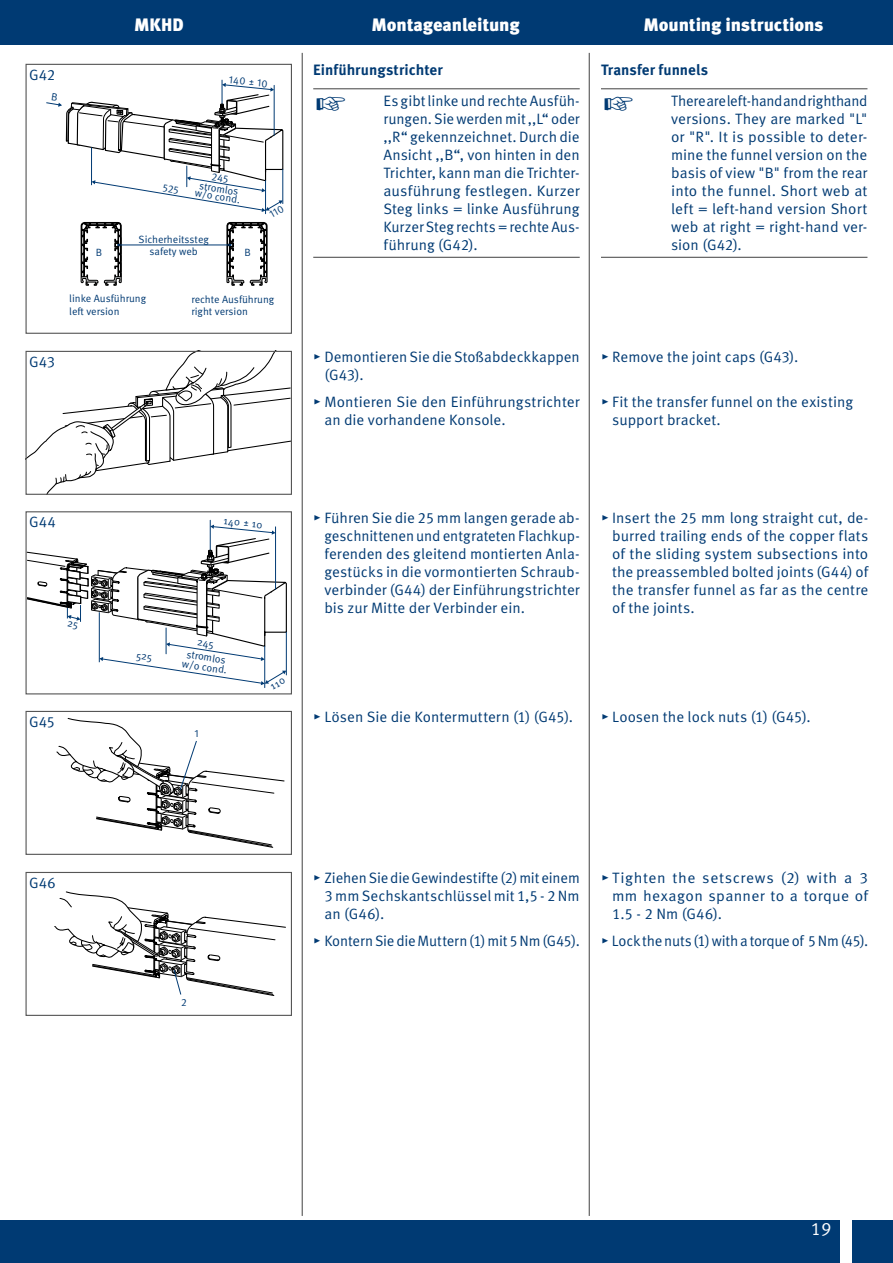
<style>
.page{position:relative;width:893px;height:1263px;background:#fff}
.page>*{position:absolute;margin:0;border:0;box-sizing:border-box;transform-origin:0 0}
.t1{font:900 18px "Meta Pro";letter-spacing:-.01em;color:#fff}
.t2{font:18px "Meta Pro";color:#fff}
.t3{font:15px/18px "Meta Pro";color:#003a73;text-align:justify}
.t4{font:700 15px "Meta Pro";color:#003a73}
.t5{font:10.5px/12.6px "Meta Pro";color:#003a73}
.t6{font:10.5px/9.8px "Meta Pro";color:#003871}
</style>
<div class="page">
<div style="left:0;top:1220px;width:893px;height:43px;background:#003a73"></div>
<div style="left:840px;top:1220px;width:11px;height:43px;background:#fff"></div>
<hr style="left:589px;top:53px;width:1px;height:1163px;background:#565656">
<hr style="left:302px;top:53px;width:1px;height:1163px;background:#565656">
<div style="left:0;top:0;width:893px;height:45px;background:#003a73"></div>
<svg style="left:54px;top:891px;width:232px;height:105px"></svg>
<div style="left:26px;top:872px;width:266px;height:144px;border:1px solid #565656"></div>
<div style="left:26px;top:64px;width:266px;height:270px;border:1px solid #565656"></div>
<svg style="left:28px;top:353px;width:262px;height:140px"></svg>
<div style="left:26px;top:351px;width:266px;height:144px;border:1px solid #565656"></div>
<hr style="left:210px;top:520px;width:1px;height:32px;background:#003a73">
<div style="left:26px;top:511px;width:266px;height:183px;border:1px solid #565656"></div>
<svg style="left:56px;top:718px;width:229px;height:130px"></svg>
<div style="left:26px;top:711px;width:266px;height:144px;border:1px solid #565656"></div>
<hr style="left:313px;top:88px;width:267px;height:1px;background:#565656">
<hr style="left:313px;top:257px;width:267px;height:1px;background:#565656">
<hr style="left:601px;top:88px;width:266px;height:1px;background:#565656">
<hr style="left:601px;top:257px;width:266px;height:1px;background:#565656">
<svg style="left:46px;top:80px;width:238px;height:206px"></svg>
<svg style="left:27px;top:525px;width:260px;height:165px"></svg>
<p class="t3" style="left:29px;top:66px;width:28px">G42</p>
<p class="t3" style="left:29px;top:353px;width:28px">G43</p>
<p class="t1" style="left:134px;top:14px;width:51px">MKHD</p>
<p class="t1" style="left:371px;top:14px;width:150px">Montageanleitung</p>
<p class="t1" style="left:643px;top:14px;width:182px">Mounting instructions</p>
<p class="t5" style="left:229px;top:73px;width:41px;rotate:6deg">140 ± 10</p>
<p class="t5" style="left:197px;top:181px;width:47px;line-height:7.8px;rotate:9deg">stromlos w/o cond.</p>
<p class="t5" style="left:139px;top:233px;width:72px">Sicherheitssteg</p>
<p class="t5" style="left:150px;top:245px;width:50px">safety web</p>
<p class="t5" style="left:96px;top:247px;width:8px">B</p>
<p class="t5" style="left:244px;top:247px;width:8px">B</p>
<p class="t5" style="left:69px;top:292px;width:78px">linke Ausführung left version</p>
<p class="t5" style="left:191px;top:293px;width:84px">rechte Ausführung right version</p>
<p class="t4" style="left:313px;top:60px;width:131px">Einführungstrichter</p>
<p class="t3" style="left:383px;top:92px;width:198px;text-indent:-70px">★ Es gibt linke und rechte Ausfüh&shy;rungen. Sie werden mit ,,L“ oder ,,R“ gekennzeichnet. Durch die Ansicht ,,B“, von hinten in den Trichter, kann man die Trichter&shy;ausführung festlegen. Kurzer Steg links = linke Ausführung Kurzer Steg rechts = rechte Aus&shy;führung (G42).</p>
<p class="t4" style="left:601px;top:60px;width:109px">Transfer funnels</p>
<p class="t3" style="left:671px;top:92px;width:198px;text-indent:-70px">★ There are left-hand and righthand versions. They are marked "L" or "R". It is possible to deter&shy;mine the funnel version on the basis of view "B" from the rear into the funnel. Short web at left = left-hand version Short web at right = right-hand ver&shy;sion (G42).</p>
<p class="t3" style="left:324px;top:348px;width:257px;text-indent:-11px">▸ Demontieren Sie die Stoßabdeckkappen (G43).</p>
<p class="t3" style="left:324px;top:393px;width:257px;text-indent:-11px">▸ Montieren Sie den Einführungstrichter an die vorhandene Konsole.</p>
<p class="t3" style="left:601px;top:348px;width:197px">▸ Remove the joint caps (G43).</p>
<p class="t3" style="left:612px;top:393px;width:242px;text-indent:-11px">▸ Fit the transfer funnel on the existing support bracket.</p>
<p class="t3" style="left:29px;top:513px;width:28px">G44</p>
<p class="t3" style="left:29px;top:713px;width:28px">G45</p>
<p class="t6" style="left:224px;top:516px;width:41px;rotate:6deg">140 ± 10</p>
<p class="t6" style="left:184px;top:649px;width:47px;rotate:9deg">stromlos w/o cond.</p>
<p class="t5" style="left:194px;top:727px;width:6px">1</p>
<p class="t3" style="left:324px;top:509px;width:257px;text-indent:-11px">▸ Führen Sie die 25 mm langen gerade ab&shy;geschnittenen und entgrateten Flachkup&shy;ferenden des gleitend montierten Anla&shy;gestücks in die vormontierten Schraub&shy;verbinder (G44) der Einführungstrichter bis zur Mitte der Verbinder ein.</p>
<p class="t3" style="left:612px;top:509px;width:258px;text-indent:-11px">▸ Insert the 25 mm long straight cut, de&shy;burred trailing ends of the copper flats of the sliding system subsections into the preassembled bolted joints (G44) of the transfer funnel as far as the centre of the joints.</p>
<p class="t3" style="left:313px;top:708px;width:259px">▸ Lösen Sie die Kontermuttern (1) (G45).</p>
<p class="t3" style="left:601px;top:708px;width:209px">▸ Loosen the lock nuts (1) (G45).</p>
<p class="t3" style="left:29px;top:874px;width:28px">G46</p>
<p class="t5" style="left:181px;top:996px;width:7px">2</p>
<p class="t3" style="left:324px;top:869px;width:257px;text-indent:-11px">▸ Ziehen Sie die Gewindestifte (2) mit einem 3 mm Sechskantschlüssel mit 1,5 - 2 Nm an (G46).</p>
<p class="t3" style="left:313px;top:932px;width:266px">▸ Kontern Sie die Muttern (1) mit 5 Nm (G45).</p>
<p class="t3" style="left:612px;top:869px;width:258px;text-indent:-11px">▸ Tighten the setscrews (2) with a 3 mm hexagon spanner to a torque of 1.5 - 2 Nm (G46).</p>
<p class="t3" style="left:601px;top:932px;width:267px">▸ Lock the nuts (1) with a torque of 5 Nm (45).</p>
<p class="t2" style="left:811px;top:1218px;width:22px">19</p>
</div>
